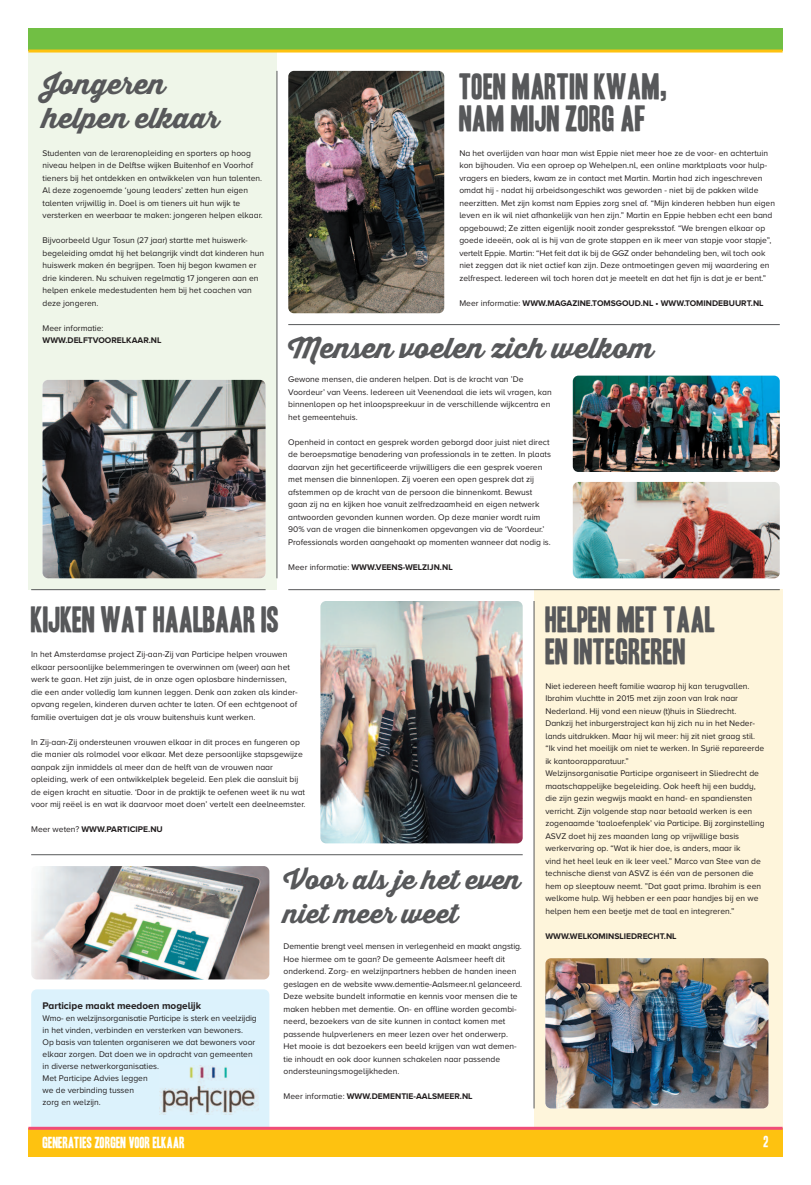
<style>
.page{position:relative;width:811px;height:1185px;background:#fff}
.page>*{position:absolute;margin:0;border:0;box-sizing:border-box;transform-origin:0 0}
.t1{font:32px/32px "Headline One HPLHS";color:#57585a}
.t2{font:28px/34px "Thirsty Script Extrabold Demo";color:#57585a}
.t3{font:26px/34px "Thirsty Script Extrabold Demo";color:#57585a}
.t4{font:14px "Headline One HPLHS";color:#fff}
.t5{font:700 10px "Proxima Nova A";color:#231f20}
.t6{font:8.5px/12.5px "Proxima Nova A";color:#231f20}
.t7{font:700 8.5px "Proxima Nova A";color:#231f20}
.s1{font-weight:400}
</style>
<div class="page">
<div style="left:31px;top:989px;width:238px;height:148px;background:#dcf2fc;border-radius:6px"></div>
<img style="left:159px;top:1065px;width:99px;height:50px">
<div style="left:28px;top:51px;width:249px;height:539px;background:#eff6e9"></div>
<div style="left:534px;top:590px;width:248px;height:538px;background:#fef5db"></div>
<hr style="left:31px;top:589px;width:235px;height:1px;background:#57585a">
<hr style="left:288px;top:589px;width:492px;height:1px;background:#57585a">
<hr style="left:288px;top:324px;width:492px;height:1px;background:#57585a">
<img style="left:288px;top:71px;width:156px;height:242px;border-radius:6px">
<hr style="left:534px;top:601px;width:1px;height:507px;background:#57585a">
<hr style="left:277px;top:71px;width:1px;height:507px;background:#57585a">
<hr style="left:31px;top:854px;width:492px;height:1px;background:#57585a">
<div style="left:28px;top:1128px;width:754px;height:29px;background:#fec210"></div>
<hr style="left:28px;top:1127px;width:754px;height:3px;background:#f04c79">
<div style="left:28px;top:28px;width:754px;height:23px;background:#71bf44"></div>
<hr style="left:28px;top:50px;width:754px;height:3px;background:#fec210">
<img style="left:43px;top:380px;width:223px;height:198px;border-radius:6px">
<img style="left:573px;top:376px;width:207px;height:96px;border-radius:6px">
<img style="left:573px;top:482px;width:207px;height:96px;border-radius:6px">
<img style="left:320px;top:601px;width:203px;height:242px;border-radius:6px">
<img style="left:545px;top:958px;width:223px;height:150px;border-radius:6px">
<img style="left:31px;top:866px;width:238px;height:113px;border-radius:6px">
<h2 class="t2" style="left:43px;top:67px;width:178px">Jongeren helpen elkaar</h2>
<p class="t6" style="left:43px;top:146px;width:222px">Studenten van de lerarenopleiding en sporters op hoog niveau helpen in de Delftse wijken Buitenhof en Voorhof tieners bij het ontdekken en ontwikkelen van hun talenten.<br>Al deze zogenoemde ‘young leaders’ zetten hun eigen talenten vrijwillig in. Doel is om tieners uit hun wijk te versterken en weerbaar te maken: jongeren helpen elkaar.</p>
<p class="t6" style="left:43px;top:234px;width:223px">Bijvoorbeeld Ugur Tosun (27 jaar) startte met huiswerk&shy;begeleiding omdat hij het belangrijk vindt dat kinderen hun huiswerk maken én begrijpen. Toen hij begon kwamen er drie kinderen. Nu schuiven regelmatig 17 jongeren aan en helpen enkele medestudenten hem bij het coachen van deze jongeren.</p>
<p class="t6" style="left:43px;top:321px;width:63px">Meer informatie:</p>
<p class="t7" style="left:43px;top:335px;width:120px">WWW.DELFTVOORELKAAR.NL</p>
<h1 class="t1" style="left:459px;top:71px;width:209px">TOEN MARTIN KWAM,<br>NAM MIJN ZORG AF</h1>
<p class="t6" style="left:459px;top:146px;width:317px">Na het overlijden van haar man wist Eppie niet meer hoe ze de voor- en achtertuin kon bijhouden. Via een oproep op Wehelpen.nl, een online marktplaats voor hulp&shy;vragers en bieders, kwam ze in contact met Martin. Martin had zich ingeschreven omdat hij - nadat hij arbeidsongeschikt was geworden - niet bij de pakken wilde neerzitten. Met zijn komst nam Eppies zorg snel af. “Mijn kinderen hebben hun eigen leven en ik wil niet afhankelijk van hen zijn.” Martin en Eppie hebben echt een band opgebouwd; Ze zitten eigenlijk nooit zonder gespreksstof. “We brengen elkaar op goede ideeën, ook al is hij van de grote stappen en ik meer van stapje voor stapje”, vertelt Eppie. Martin: “Het feit dat ik bij de GGZ onder behandeling ben, wil toch ook niet zeggen dat ik niet actief kan zijn. Deze ontmoetingen geven mij waardering en zelfrespect. Iedereen wil toch horen dat je meetelt en dat het fijn is dat je er bent.”</p>
<p class="t7" style="left:459px;top:298px;width:306px"><span class="s1">Meer informatie:</span> WWW.MAGAZINE.TOMSGOUD.NL • WWW.TOMINDEBUURT.NL</p>
<h2 class="t2" style="left:288px;top:331px;width:367px">Mensen voelen zich welkom</h2>
<p class="t6" style="left:288px;top:373px;width:265px">Gewone mensen, die anderen helpen. Dat is de kracht van ’De Voordeur’ van Veens. Iedereen uit Veenendaal die iets wil vragen, kan binnenlopen op het inloopspreekuur in de verschillende wijkcentra en het gemeentehuis.</p>
<p class="t6" style="left:288px;top:436px;width:264px">Openheid in contact en gesprek worden geborgd door juist niet direct de beroepsmatige benadering van professionals in te zetten. In plaats daarvan zijn het gecertificeerde vrijwilligers die een gesprek voeren met mensen die binnenlopen. Zij voeren een open gesprek dat zij afstemmen op de kracht van de persoon die binnenkomt. Bewust gaan zij na en kijken hoe vanuit zelfredzaamheid en eigen netwerk antwoorden gevonden kunnen worden. Op deze manier wordt ruim 90% van de vragen die binnenkomen opgevangen via de ‘Voordeur.’ Professionals worden aangehaakt op momenten wanneer dat nodig is.</p>
<p class="t7" style="left:288px;top:562px;width:166px"><span class="s1">Meer informatie:</span> WWW.VEENS-WELZIJN.NL</p>
<h1 class="t1" style="left:31px;top:604px;width:250px">KIJKEN WAT HAALBAAR IS</h1>
<p class="t6" style="left:31px;top:648px;width:268px">In het Amsterdamse project Zij-aan-Zij van Participe helpen vrouwen elkaar persoonlijke belemmeringen te overwinnen om (weer) aan het werk te gaan. Het zijn juist, de in onze ogen oplosbare hindernissen, die een ander volledig lam kunnen leggen. Denk aan zaken als kinder&shy;opvang regelen, kinderen durven achter te laten. Of een echtgenoot of familie overtuigen dat je als vrouw buitenshuis kunt werken.</p>
<p class="t6" style="left:31px;top:736px;width:276px">In Zij-aan-Zij ondersteunen vrouwen elkaar in dit proces en fungeren op die manier als rolmodel voor elkaar. Met deze persoonlijke stapsgewijze aanpak zijn inmiddels al meer dan de helft van de vrouwen naar opleiding, werk of een ontwikkelplek begeleid. Een plek die aansluit bij de eigen kracht en situatie. ‘Door in de praktijk te oefenen weet ik nu wat voor mij reëel is en wat ik daarvoor moet doen’ vertelt een deelneemster.</p>
<p class="t7" style="left:31px;top:825px;width:133px"><span class="s1">Meer weten?</span> WWW.PARTICIPE.NU</p>
<p class="t5" style="left:43px;top:1000px;width:160px">Participe maakt meedoen mogelijk</p>
<p class="t6" style="left:43px;top:1012px;width:216px;line-height:12px">Wmo- en welzijnsorganisatie Participe is sterk en veelzijdig in het vinden, verbinden en versterken van bewoners.<br>Op basis van talenten organiseren we dat bewoners voor elkaar zorgen. Dat doen we in opdracht van gemeenten in diverse netwerkorganisaties.<br>Met Participe Advies leggen<br>we de verbinding tussen<br>zorg en welzijn.</p>
<h3 class="t3" style="left:283px;top:862px;width:238px">Voor als je het even niet meer weet</h3>
<p class="t6" style="left:283px;top:940px;width:240px">Dementie brengt veel mensen in verlegenheid en maakt angstig.<br>Hoe hiermee om te gaan? De gemeente Aalsmeer heeft dit onderkend. Zorg- en welzijnpartners hebben de handen ineen geslagen en de website www.dementie-Aalsmeer.nl gelanceerd.<br>Deze website bundelt informatie en kennis voor mensen die te maken hebben met dementie. On- en offline worden gecombi&shy;neerd, bezoekers van de site kunnen in contact komen met passende hulpverleners en meer lezen over het onderwerp.<br>Het mooie is dat bezoekers een beeld krijgen van wat demen&shy;tie inhoudt en ook door kunnen schakelen naar passende ondersteuningsmogelijkheden.</p>
<p class="t7" style="left:283px;top:1092px;width:191px"><span class="s1">Meer informatie:</span> WWW.DEMENTIE-AALSMEER.NL</p>
<h1 class="t1" style="left:545px;top:604px;width:171px">HELPEN MET TAAL<br>EN INTEGREREN</h1>
<p class="t6" style="left:545px;top:679px;width:221px">Niet iedereen heeft familie waarop hij kan terugvallen.<br>Ibrahim vluchtte in 2015 met zijn zoon van Irak naar Nederland. Hij vond een nieuw (t)huis in Sliedrecht.<br>Dankzij het inburgerstraject kan hij zich nu in het Neder&shy;lands uitdrukken. Maar hij wil meer: hij zit niet graag stil. “Ik vind het moeilijk om niet te werken. In Syrië repareerde ik kantoorapparatuur.”<br>Welzijnsorganisatie Participe organiseert in Sliedrecht de maatschappelijke begeleiding. Ook heeft hij een buddy, die zijn gezin wegwijs maakt en hand- en spandiensten verricht. Zijn volgende stap naar betaald werken is een zogenaamde ‘taaloefenplek’ via Participe. Bij zorginstelling ASVZ doet hij zes maanden lang op vrijwillige basis werkervaring op. “Wat ik hier doe, is anders, maar ik<br>vind het heel leuk en ik leer veel.” Marco van Stee van de technische dienst van ASVZ is één van de personen die hem op sleeptouw neemt. ”Dat gaat prima. Ibrahim is een welkome hulp. Wij hebben er een paar handjes bij en we helpen hem een beetje met de taal en integreren.”</p>
<p class="t7" style="left:545px;top:931px;width:133px">WWW.WELKOMINSLIEDRECHT.NL</p>
<h3 class="t4" style="left:43px;top:1135px;width:144px">GENERATIES ZORGEN VOOR ELKAAR</h3>
<h3 class="t4" style="left:763px;top:1135px;width:7px">2</h3>
</div>
